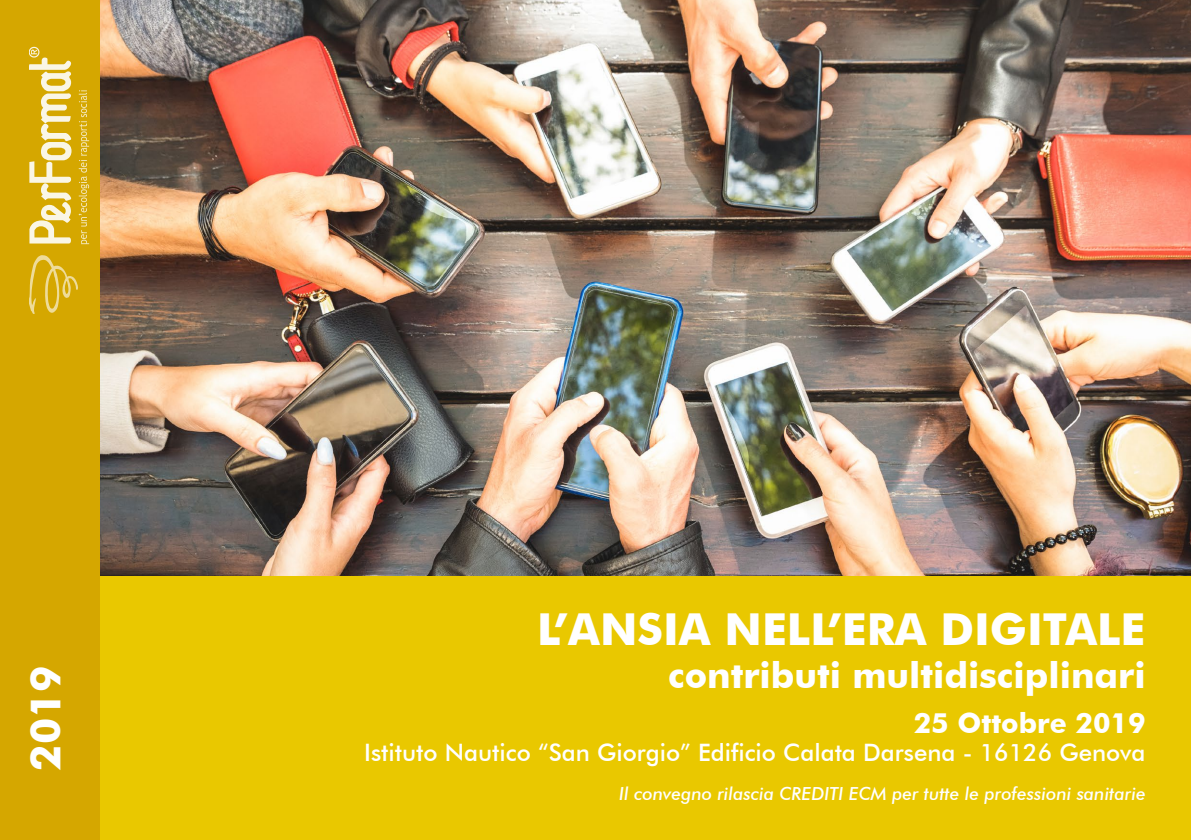
<style>
.page{position:relative;width:1191px;height:840px;background:#fff}
.page>*{position:absolute;margin:0;border:0;box-sizing:border-box;transform-origin:0 0}
.t1{font:700 44px "Futura BT";color:#fff}
.t2{font:700 42px "Futura BT";color:#fff}
.t3{font:700 36px "Futura BT";color:#fff}
.t4{font:700 28px "Futura BT";color:#fff}
.t5{font:500 24px "Futura BT";color:#fff}
.t6{font:italic 500 18px "Futura BT";color:#fff}
</style>
<div class="page">
<img style="left:99px;top:0;width:1092px;height:575px">
<div style="left:0;top:575px;width:1191px;height:264px;background:#e9c800"></div>
<div style="left:0;top:0;width:99px;height:839px;background:#d5a700"></div>
<svg style="left:79px;top:90px;width:10px;height:154px"></svg>
<svg style="left:30px;top:255px;width:48px;height:59px"></svg>
<svg style="left:30px;top:47px;width:42px;height:196px"></svg>
<h2 class="t2" style="left:20px;top:770px;width:106px;rotate:-90deg">2019</h2>
<h1 class="t1" style="left:537px;top:602px;width:610px">L’ANSIA NELL’ERA DIGITALE</h1>
<h3 class="t3" style="left:668px;top:653px;width:479px">contributi multidisciplinari</h3>
<p class="t4" style="left:913px;top:706px;width:233px">25 Ottobre 2019</p>
<p class="t5" style="left:364px;top:737px;width:783px">Istituto Nautico “San Giorgio” Edificio Calata Darsena - 16126 Genova</p>
<p class="t6" style="left:619px;top:782px;width:528px">Il convegno rilascia CREDITI ECM per tutte le professioni sanitarie</p>
</div>
